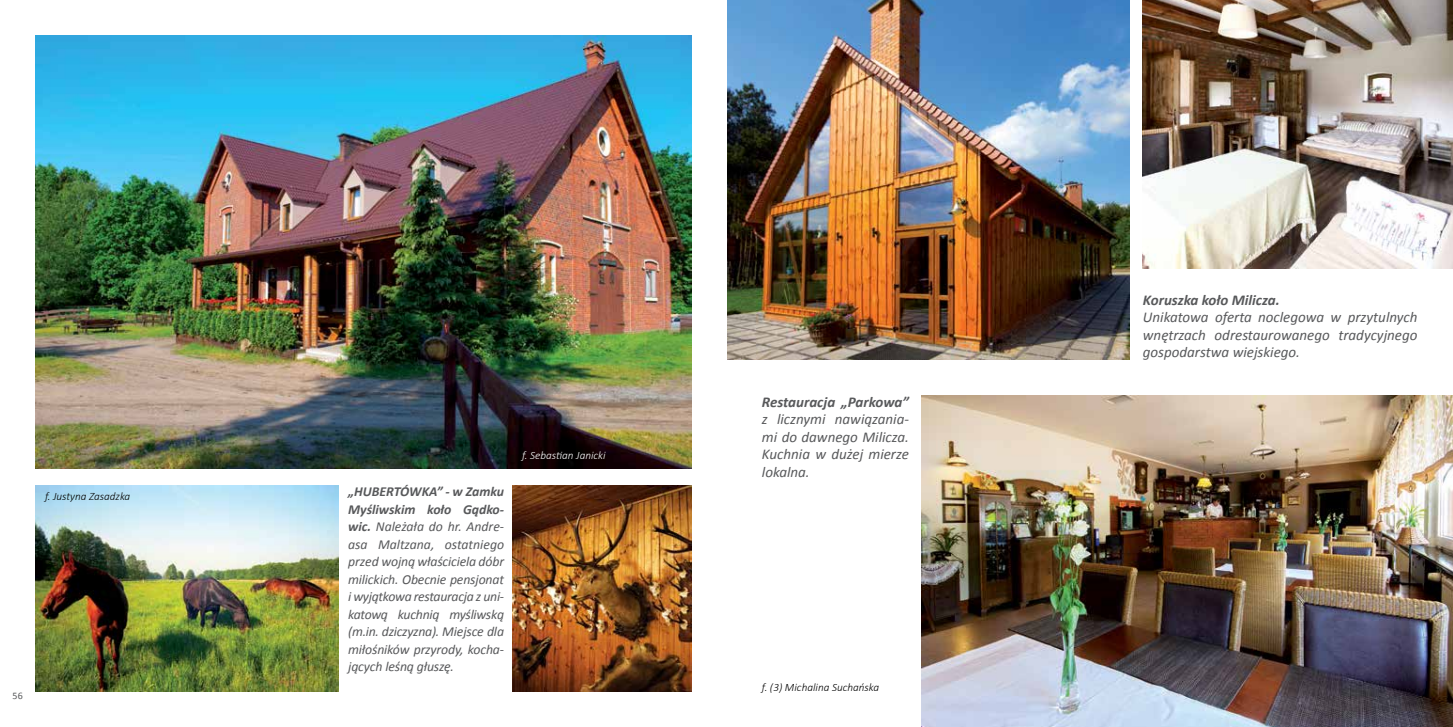
<style>
.page{position:relative;width:1453px;height:727px;background:#fff}
.page>*{position:absolute;margin:0;border:0;box-sizing:border-box;transform-origin:0 0}
.t1{font:italic 15px/17.5px "Calibri";color:#58595b;text-align:justify}
.t2{font:italic 700 15px "Calibri";color:#58595b}
.t3{font:italic 13.75px/17.5px "Calibri";letter-spacing:-.01em;color:#58595b;text-align:justify}
.t4{font:italic 300 11.25px "Calibri";color:#000}
.t5{font:italic 300 11.25px "Calibri";color:#fff}
.t6{font:10px "Calibri";color:#58595b}
.s1{font-weight:700}
</style>
<div class="page">
<img style="left:513px;top:485px;width:178px;height:206px">
<img style="left:35px;top:35px;width:656px;height:433px">
<img style="left:35px;top:485px;width:303px;height:206px">
<img style="left:727px;top:0;width:402px;height:360px">
<img style="left:1143px;top:0;width:310px;height:269px">
<img style="left:921px;top:395px;width:532px;height:331px">
<p class="t6" style="left:13px;top:689px;width:12px">56</p>
<p class="t4" style="left:45px;top:488px;width:87px">f. Justyna Zasadzka</p>
<p class="t3" style="left:348px;top:482px;width:157px"><span class="s1">„HUBERTÓWKA” - w Zamku Myśliwskim koło Gądko&shy;wic.</span> Należała do hr. Andre&shy;asa Maltzana, ostatniego przed wojną właściciela dóbr milickich. Obecnie pensjonat i wyjątkowa restauracja z uni&shy;katową kuchnią myśliwską (m.in. dziczyzna). Miejsce dla miłośników przyrody, kocha&shy;jących leśną głuszę.</p>
<p class="t5" style="left:522px;top:448px;width:85px">f. Sebastian Janicki</p>
<p class="t2" style="left:762px;top:392px;width:149px">Restauracja „Parkowa”</p>
<p class="t1" style="left:762px;top:410px;width:149px">z licznymi nawiązania&shy;mi do dawnego Milicza.<br>Kuchnia w dużej mierze lokalna.</p>
<p class="t4" style="left:762px;top:680px;width:119px">f. (3) Michalina Suchańska</p>
<p class="t2" style="left:1143px;top:290px;width:138px">Koruszka koło Milicza.</p>
<p class="t1" style="left:1143px;top:308px;width:276px">Unikatowa oferta noclegowa w przytulnych wnętrzach odrestaurowanego tradycyjnego gospodarstwa wiejskiego.</p>
</div>
